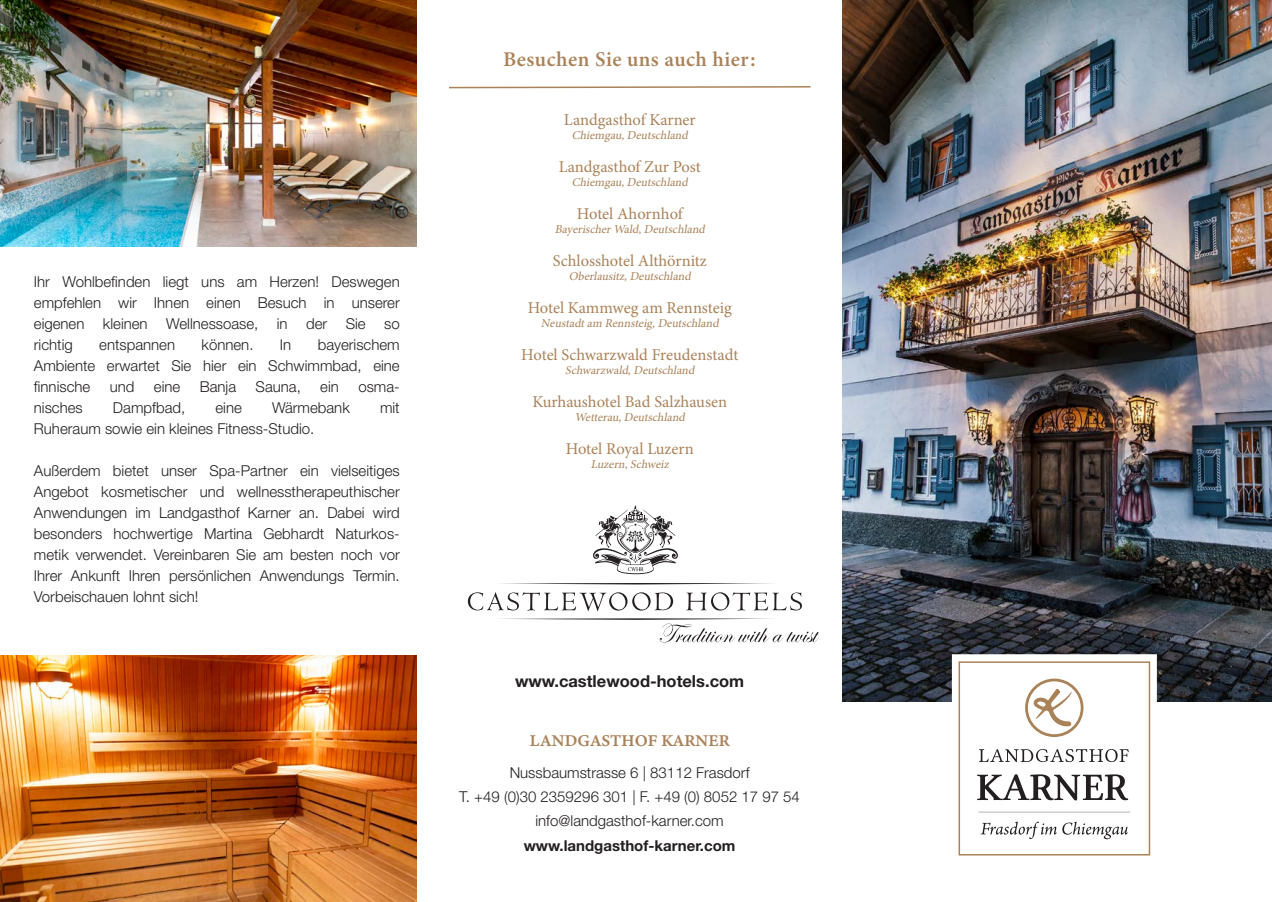
<style>
.page{position:relative;width:1272px;height:902px;background:#fff}
.page>*{position:absolute;margin:0;border:0;box-sizing:border-box;transform-origin:0 0}
.t1{font:600 21px "Minion 3";letter-spacing:.025em;color:#aa8258}
.t2{font:16.5px "Minion Pro";letter-spacing:-.005em;color:#aa8258}
.t3{font:700 16.5px "Helvetica Neue LT Pro";color:#231f20}
.t4{font:600 16.5px "Minion 3 Caption";letter-spacing:-.01em;color:#aa8258}
.t5{font:300 15px/21px "Helvetica Neue LT Pro";color:#231f20;text-align:justify}
.t6{font:700 15px "Helvetica Neue LT Pro";color:#231f20}
.t7{font:italic 12px "Minion Pro";color:#aa8258}
</style>
<div class="page">
<img style="left:842px;top:1px;width:429px;height:701px">
<img style="left:0;top:0;width:417px;height:247px">
<img style="left:0;top:655px;width:417px;height:246px">
<div style="left:952px;top:654px;width:204px;height:208px;background:#fff"></div>
<div style="left:952px;top:654px;width:204px;height:208px;border:1px solid #fff"></div>
<hr style="left:978px;top:811px;width:151px;height:1px;background:#bcbdc0">
<svg style="left:977px;top:774px;width:151px;height:26px"></svg>
<svg style="left:979px;top:749px;width:149px;height:13px"></svg>
<svg style="left:980px;top:821px;width:76px;height:18px"></svg>
<svg style="left:1062px;top:821px;width:65px;height:18px"></svg>
<svg style="left:1032px;top:688px;width:40px;height:39px"></svg>
<div style="left:1025px;top:678px;width:58px;height:59px;border:3px solid #aa8258;border-radius:50%"></div>
<div style="left:958px;top:661px;width:192px;height:194px;border:2px solid #aa8258"></div>
<svg style="left:449px;top:86px;width:362px;height:3px"></svg>
<svg style="left:593px;top:505px;width:85px;height:69px"></svg>
<svg style="left:468px;top:592px;width:205px;height:19px"></svg>
<svg style="left:686px;top:592px;width:116px;height:18px"></svg>
<svg style="left:500px;top:583px;width:272px;height:1px"></svg>
<img style="left:627px;top:567px;width:16px;height:4px">
<svg style="left:500px;top:618px;width:319px;height:24px"></svg>
<p class="t5" style="left:34px;top:271px;width:367px">Ihr Wohlbefinden liegt uns am Herzen! Deswegen empfehlen wir Ihnen einen Besuch in unserer eigenen kleinen Wellnessoase, in der Sie so richtig</p>
<p class="t5" style="left:34px;top:334px;width:367px;text-indent:284px">bayerischem Ambiente erwartet Sie hier ein Schwimmbad, eine finnische</p>
<p class="t5" style="left:99px;top:334px;width:77px">entspannen</p>
<p class="t5" style="left:201px;top:334px;width:53px">können.</p>
<p class="t5" style="left:280px;top:334px;width:13px">In</p>
<p class="t5" style="left:110px;top:376px;width:26px">und</p>
<p class="t5" style="left:154px;top:376px;width:28px">eine</p>
<p class="t5" style="left:200px;top:376px;width:38px">Banja</p>
<p class="t5" style="left:255px;top:376px;width:47px">Sauna,</p>
<p class="t5" style="left:320px;top:376px;width:20px">ein</p>
<p class="t5" style="left:358px;top:376px;width:43px">osma-</p>
<p class="t5" style="left:34px;top:397px;width:50px">nisches</p>
<p class="t5" style="left:113px;top:397px;width:74px">Dampfbad,</p>
<p class="t5" style="left:215px;top:397px;width:28px">eine</p>
<p class="t5" style="left:272px;top:397px;width:79px">Wärmebank</p>
<p class="t5" style="left:380px;top:397px;width:21px">mit</p>
<p class="t5" style="left:34px;top:418px;width:282px">Ruheraum sowie ein kleines Fitness-Studio.</p>
<p class="t5" style="left:34px;top:460px;width:367px">Außerdem bietet unser Spa-Partner ein vielseitiges Angebot kosmetischer und wellnesstherapeuthischer Anwendungen im Landgasthof Karner an. Dabei wird besonders hochwertige Martina Gebhardt Naturkos&shy;metik verwendet. Vereinbaren Sie am besten noch vor Ihrer Ankunft Ihren persönlichen Anwendungs Termin.<br>Vorbeischauen lohnt sich!</p>
<h1 class="t1" style="left:503px;top:45px;width:255px">Besuchen Sie uns auch hier:</h1>
<p class="t2" style="left:564px;top:108px;width:133px">Landgasthof Karner</p>
<p class="t7" style="left:572px;top:127px;width:120px">Chiemgau,Deutschland</p>
<p class="t2" style="left:558px;top:155px;width:144px">Landgasthof Zur Post</p>
<p class="t7" style="left:572px;top:174px;width:120px">Chiemgau,Deutschland</p>
<p class="t2" style="left:577px;top:202px;width:107px">Hotel Ahornhof</p>
<p class="t7" style="left:554px;top:221px;width:154px">BayerischerWald,Deutschland</p>
<p class="t2" style="left:552px;top:249px;width:156px">Schlosshotel Althörnitz</p>
<p class="t7" style="left:569px;top:268px;width:126px">Oberlausitz,Deutschland</p>
<p class="t2" style="left:527px;top:296px;width:206px">Hotel Kammweg am Rennsteig</p>
<p class="t7" style="left:541px;top:315px;width:182px">Neustadtam Rennsteig,Deutschland</p>
<p class="t2" style="left:521px;top:343px;width:218px">Hotel Schwarzwald Freudenstadt</p>
<p class="t7" style="left:565px;top:362px;width:133px">Schwarzwald,Deutschland</p>
<p class="t2" style="left:532px;top:390px;width:196px">Kurhaushotel Bad Salzhausen</p>
<p class="t7" style="left:575px;top:409px;width:114px">Wetterau,Deutschland</p>
<p class="t2" style="left:566px;top:437px;width:130px">Hotel Royal Luzern</p>
<p class="t7" style="left:591px;top:456px;width:82px">Luzern,Schweiz</p>
<p class="t3" style="left:515px;top:671px;width:231px">www.castlewood-hotels.com</p>
<p class="t4" style="left:529px;top:728px;width:201px">LANDGASTHOF KARNER</p>
<p class="t5" style="left:459px;top:760px;width:342px;line-height:24px;text-align:center">Nussbaumstrasse 6 | 83112 Frasdorf<br>T. +49 (0)30 2359296 301 | F. +49 (0) 8052 17 97 54 info@landgasthof-karner.com</p>
<p class="t6" style="left:523px;top:836px;width:213px">www.landgasthof-karner.com</p>
</div>
